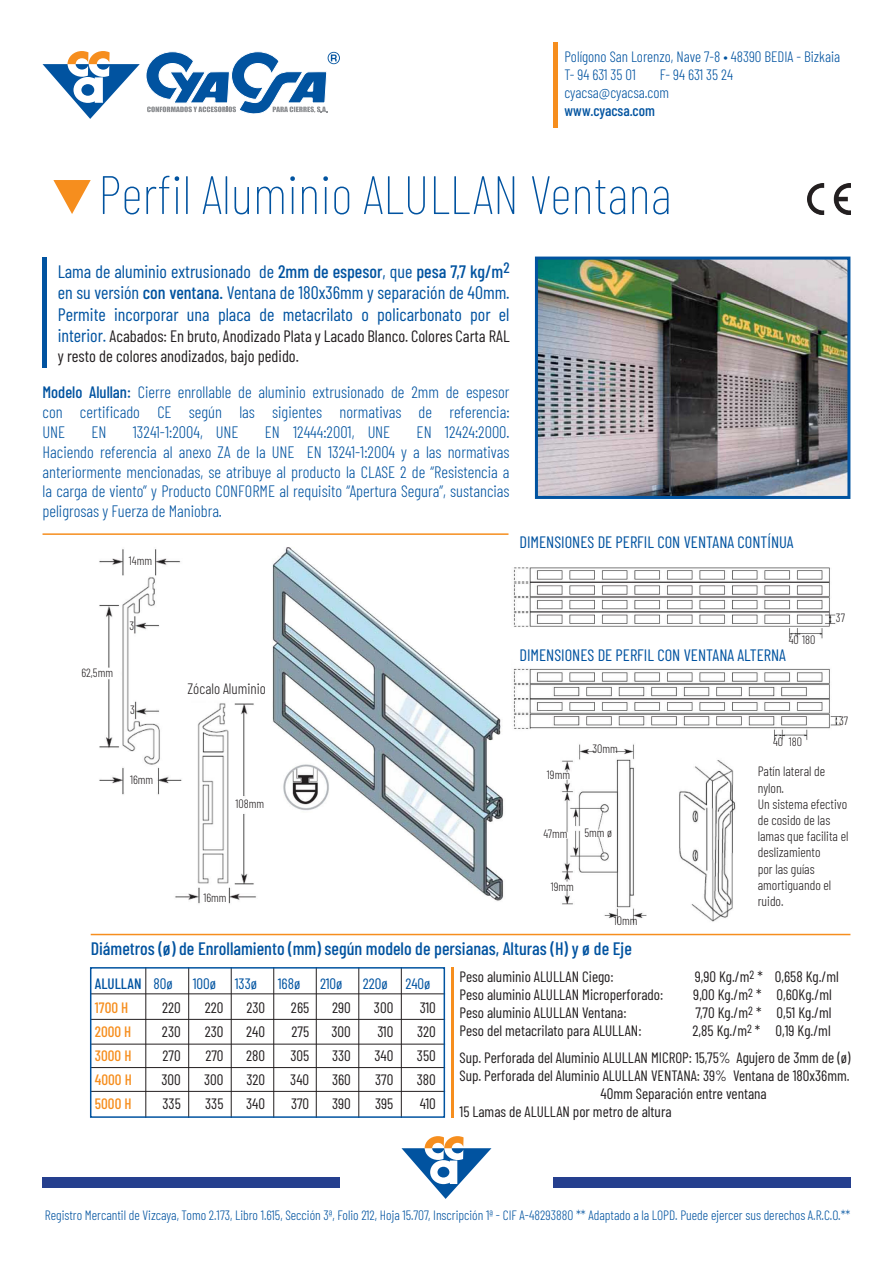
<style>
.page{position:relative;width:893px;height:1263px;background:#fff}
.page>*{position:absolute;margin:0;border:0;box-sizing:border-box;transform-origin:0 0}
.t1{font:100 54px "Barlow Condensed";color:#0153a0}
.t2{font:18px/21.6px "Barlow Condensed";color:#0153a0;text-align:justify}
.t3{font:500 18px "Barlow Condensed";color:#0153a0}
.t4{font:300 16.5px/19.8px "Barlow Condensed";color:#0153a0;text-align:justify}
.t5{font:16.5px/19.8px "Barlow Condensed";color:#231f20}
.t6{font:16.5px "Barlow Condensed";color:#0153a0}
.t7{font:15px "Barlow Condensed";color:#231f20}
.t8{font:300 15px "Barlow Condensed";color:#0153a0}
.t9{font:15px "Barlow Condensed";color:#0153a0}
.t10{font:500 15px "Barlow Condensed";color:#f68e1e}
.t11{font:500 15px "Barlow Condensed";color:#0153a0}
.t12{font:300 15px "Barlow Condensed";color:#231f20}
.t13{font:300 13.5px "Barlow Condensed";color:#0153a0}
.t14{font:300 13.5px/16.2px "Barlow Condensed";color:#231f20}
.t15{font:300 12px "Barlow Condensed";color:#231f20}
.s1{font-weight:500}
.s2{font-size:18px;color:#0153a0}
</style>
<div class="page">
<img style="left:99px;top:547px;width:743px;height:377px">
<svg style="left:43px;top:51px;width:97px;height:68px"></svg>
<svg style="left:146px;top:52px;width:194px;height:62px"></svg>
<hr style="left:553px;top:43px;width:4px;height:85px;background:#f68e1e">
<svg style="left:401px;top:1136px;width:90px;height:63px"></svg>
<div style="left:43px;top:1177px;width:297px;height:11px;background:#253f8e"></div>
<div style="left:553px;top:1177px;width:297px;height:11px;background:#253f8e"></div>
<hr style="left:43px;top:533px;width:465px;height:2px;background:#f68e1e">
<hr style="left:43px;top:257px;width:4px;height:110px;background:#0153a0">
<hr style="left:91px;top:934px;width:759px;height:1px;background:#f68e1e">
<svg style="left:53px;top:180px;width:38px;height:34px"></svg>
<hr style="left:91px;top:993px;width:354px;height:1px;background:#231f20">
<hr style="left:91px;top:1019px;width:354px;height:1px;background:#231f20">
<hr style="left:91px;top:1044px;width:354px;height:1px;background:#231f20">
<hr style="left:91px;top:1067px;width:354px;height:1px;background:#231f20">
<hr style="left:91px;top:1091px;width:354px;height:1px;background:#231f20">
<hr style="left:146px;top:967px;width:1px;height:151px;background:#231f20">
<hr style="left:231px;top:967px;width:1px;height:151px;background:#231f20">
<hr style="left:273px;top:967px;width:1px;height:151px;background:#231f20">
<hr style="left:316px;top:967px;width:1px;height:151px;background:#231f20">
<hr style="left:359px;top:967px;width:1px;height:151px;background:#231f20">
<hr style="left:401px;top:967px;width:1px;height:151px;background:#231f20">
<hr style="left:188px;top:967px;width:1px;height:151px;background:#231f20">
<div style="left:90px;top:967px;width:355px;height:151px;border:2px solid #0153a0"></div>
<hr style="left:451px;top:967px;width:3px;height:151px;background:#f68e1e">
<img style="left:539px;top:261px;width:307px;height:234px">
<div style="left:535px;top:257px;width:315px;height:242px;border:3px solid #0153a0"></div>
<img style="left:807px;top:183px;width:43px;height:31px">
<p class="t8" style="left:564px;top:46px;width:277px">Polígono San Lorenzo, Nave 7-8 • 48390 BEDIA - Bizkaia</p>
<p class="t8" style="left:564px;top:64px;width:73px">T- 94 631 35 01</p>
<p class="t8" style="left:660px;top:64px;width:75px">F- 94 631 35 24</p>
<p class="t8" style="left:564px;top:82px;width:106px">cyacsa@cyacsa.com</p>
<p class="t11" style="left:564px;top:100px;width:92px">www.cyacsa.com</p>
<p class="t1" style="left:98px;top:156px;width:575px">Perfil Aluminio ALULLAN Ventana</p>
<p class="t2" style="left:58px;top:259px;width:453px">Lama de aluminio extrusionado de <span class="s1">2mm de espesor</span>, que <span class="s1">pesa 7,7 kg/m</span><sup>2 </sup>en su versión <span class="s1">con ventana.</span> Ventana de 180x36mm y separación de 40mm.<br>Permite incorporar una placa de metacrilato o policarbonato por el</p>
<p class="t5" style="left:58px;top:325px;width:453px"><span class="s2">interior.</span> Acabados: En bruto, Anodizado Plata y Lacado Blanco. Colores Carta RAL y resto de colores anodizados, bajo pedido.</p>
<p class="t4" style="left:43px;top:381px;width:469px"><span class="s1">Modelo Alullan:</span> Cierre enrollable de aluminio extrusionado de 2mm de espesor con certificado CE según las sigientes normativas de referencia:<br>UNE</p>
<p class="t4" style="left:43px;top:421px;width:469px;text-indent:374px">EN 12424:2000.<br>Haciendo referencia al anexo ZA de la UNE EN 13241-1:2004 y a las normativas anteriormente mencionadas, se atribuye al producto la CLASE 2 de “Resistencia a la carga de viento” y Producto CONFORME al requisito “Apertura Segura”, sustancias peligrosas y Fuerza de Maniobra.</p>
<p class="t4" style="left:91px;top:421px;width:17px">EN</p>
<p class="t4" style="left:133px;top:421px;width:107px">13241-1:2004, UNE</p>
<p class="t4" style="left:265px;top:421px;width:127px">EN 12444:2001, UNE</p>
<p class="t15" style="left:129px;top:552px;width:25px">14mm</p>
<p class="t6" style="left:519px;top:530px;width:276px">DIMENSIONES DE PERFIL CON VENTANA CONTÍNUA</p>
<p class="t15" style="left:81px;top:664px;width:33px">62,5mm</p>
<p class="t15" style="left:130px;top:617px;width:6px">3</p>
<p class="t15" style="left:130px;top:701px;width:6px">3</p>
<p class="t15" style="left:130px;top:771px;width:25px">16mm</p>
<p class="t12" style="left:187px;top:678px;width:80px">Zócalo Aluminio</p>
<p class="t15" style="left:235px;top:795px;width:30px">108mm</p>
<p class="t15" style="left:203px;top:889px;width:25px">16mm</p>
<p class="t15" style="left:789px;top:631px;width:28px">40 180</p>
<p class="t6" style="left:519px;top:643px;width:268px">DIMENSIONES DE PERFIL CON VENTANA ALTERNA</p>
<p class="t15" style="left:836px;top:609px;width:11px">37</p>
<p class="t15" style="left:592px;top:740px;width:27px">30mm</p>
<p class="t15" style="left:773px;top:733px;width:12px">40</p>
<p class="t15" style="left:789px;top:733px;width:15px">180</p>
<p class="t15" style="left:839px;top:713px;width:11px">37</p>
<p class="t15" style="left:547px;top:766px;width:25px">19mm</p>
<p class="t15" style="left:544px;top:825px;width:25px">47mm</p>
<p class="t15" style="left:584px;top:824px;width:29px">5mm ø</p>
<p class="t15" style="left:551px;top:878px;width:25px">19mm</p>
<p class="t15" style="left:614px;top:912px;width:25px">10mm</p>
<p class="t14" style="left:758px;top:762px;width:69px">Patín lateral de nylon.</p>
<p class="t14" style="left:758px;top:795px;width:92px">Un sistema efectivo de cosido de las lamas que facilita el deslizamiento</p>
<p class="t14" style="left:758px;top:859px;width:58px">por las guías</p>
<p class="t14" style="left:758px;top:876px;width:75px">amortiguando el ruido.</p>
<p class="t3" style="left:91px;top:936px;width:543px">Diámetros (ø) de Enrollamiento (mm) según modelo de persianas, Alturas (H) y ø de Eje</p>
<p class="t11" style="left:95px;top:973px;width:48px">ALULLAN</p>
<p class="t10" style="left:95px;top:997px;width:35px">1700 H</p>
<p class="t10" style="left:95px;top:1021px;width:38px">2000 H</p>
<p class="t10" style="left:95px;top:1045px;width:38px">3000 H</p>
<p class="t10" style="left:95px;top:1069px;width:38px">4000 H</p>
<p class="t10" style="left:95px;top:1093px;width:38px">5000 H</p>
<p class="t9" style="left:153px;top:973px;width:21px">80ø</p>
<p class="t7" style="left:162px;top:997px;width:20px">220</p>
<p class="t7" style="left:162px;top:1021px;width:20px">230</p>
<p class="t7" style="left:163px;top:1045px;width:20px">270</p>
<p class="t7" style="left:161px;top:1069px;width:21px">300</p>
<p class="t7" style="left:162px;top:1093px;width:20px">335</p>
<p class="t9" style="left:193px;top:973px;width:25px">100ø</p>
<p class="t7" style="left:205px;top:997px;width:20px">220</p>
<p class="t7" style="left:205px;top:1021px;width:20px">230</p>
<p class="t7" style="left:205px;top:1045px;width:20px">270</p>
<p class="t7" style="left:204px;top:1069px;width:21px">300</p>
<p class="t7" style="left:205px;top:1093px;width:20px">335</p>
<p class="t9" style="left:235px;top:973px;width:24px">133ø</p>
<p class="t7" style="left:246px;top:997px;width:20px">230</p>
<p class="t7" style="left:246px;top:1021px;width:20px">240</p>
<p class="t7" style="left:246px;top:1045px;width:21px">280</p>
<p class="t7" style="left:246px;top:1069px;width:20px">320</p>
<p class="t7" style="left:246px;top:1093px;width:21px">340</p>
<p class="t9" style="left:278px;top:973px;width:24px">168ø</p>
<p class="t7" style="left:291px;top:997px;width:20px">265</p>
<p class="t7" style="left:292px;top:1021px;width:19px">275</p>
<p class="t7" style="left:290px;top:1045px;width:20px">305</p>
<p class="t7" style="left:290px;top:1069px;width:21px">340</p>
<p class="t7" style="left:291px;top:1093px;width:20px">370</p>
<p class="t9" style="left:320px;top:973px;width:24px">210ø</p>
<p class="t7" style="left:332px;top:997px;width:20px">290</p>
<p class="t7" style="left:331px;top:1021px;width:21px">300</p>
<p class="t7" style="left:332px;top:1045px;width:20px">330</p>
<p class="t7" style="left:332px;top:1069px;width:20px">360</p>
<p class="t7" style="left:332px;top:1093px;width:20px">390</p>
<p class="t9" style="left:363px;top:973px;width:27px">220ø</p>
<p class="t7" style="left:374px;top:997px;width:21px">300</p>
<p class="t7" style="left:377px;top:1021px;width:18px">310</p>
<p class="t7" style="left:374px;top:1045px;width:21px">340</p>
<p class="t7" style="left:375px;top:1069px;width:20px">370</p>
<p class="t7" style="left:375px;top:1093px;width:20px">395</p>
<p class="t9" style="left:405px;top:973px;width:27px">240ø</p>
<p class="t7" style="left:420px;top:997px;width:18px">310</p>
<p class="t7" style="left:417px;top:1021px;width:20px">320</p>
<p class="t7" style="left:417px;top:1045px;width:20px">350</p>
<p class="t7" style="left:417px;top:1069px;width:21px">380</p>
<p class="t7" style="left:420px;top:1093px;width:18px">410</p>
<p class="t7" style="left:459px;top:966px;width:156px">Peso aluminio ALULLAN Ciego:</p>
<p class="t7" style="left:695px;top:966px;width:146px">9,90 Kg./m<sup>2</sup> * 0,658 Kg./ml</p>
<p class="t7" style="left:459px;top:984px;width:205px">Peso aluminio ALULLAN Microperforado:</p>
<p class="t7" style="left:693px;top:984px;width:140px">9,00 Kg./m<sup>2</sup> * 0,60Kg./ml</p>
<p class="t7" style="left:459px;top:1002px;width:169px">Peso aluminio ALULLAN Ventana:</p>
<p class="t7" style="left:696px;top:1002px;width:137px">7,70 Kg./m<sup>2</sup> * 0,51 Kg./ml</p>
<p class="t7" style="left:459px;top:1020px;width:183px">Peso del metacrilato para ALULLAN:</p>
<p class="t7" style="left:692px;top:1020px;width:140px">2,85 Kg./m<sup>2</sup> * 0,19 Kg./ml</p>
<p class="t7" style="left:459px;top:1047px;width:392px">Sup. Perforada del Aluminio ALULLAN MICROP: 15,75% Agujero de 3mm de (ø)</p>
<p class="t7" style="left:459px;top:1065px;width:391px">Sup. Perforada del Aluminio ALULLAN VENTANA: 39% Ventana de 180x36mm.</p>
<p class="t7" style="left:600px;top:1083px;width:168px">40mm Separación entre ventana</p>
<p class="t7" style="left:459px;top:1101px;width:213px">15 Lamas de ALULLAN por metro de altura</p>
<p class="t13" style="left:45px;top:1206px;width:807px">Registro Mercantil de Vizcaya, Tomo 2.173, Libro 1.615, Sección 3ª, Folio 212, Hoja 15.707, Inscripción 1ª - CIF A-48293880 ** Adaptado a la LOPD. Puede ejercer sus derechos A.R.C.O.**</p>
</div>
